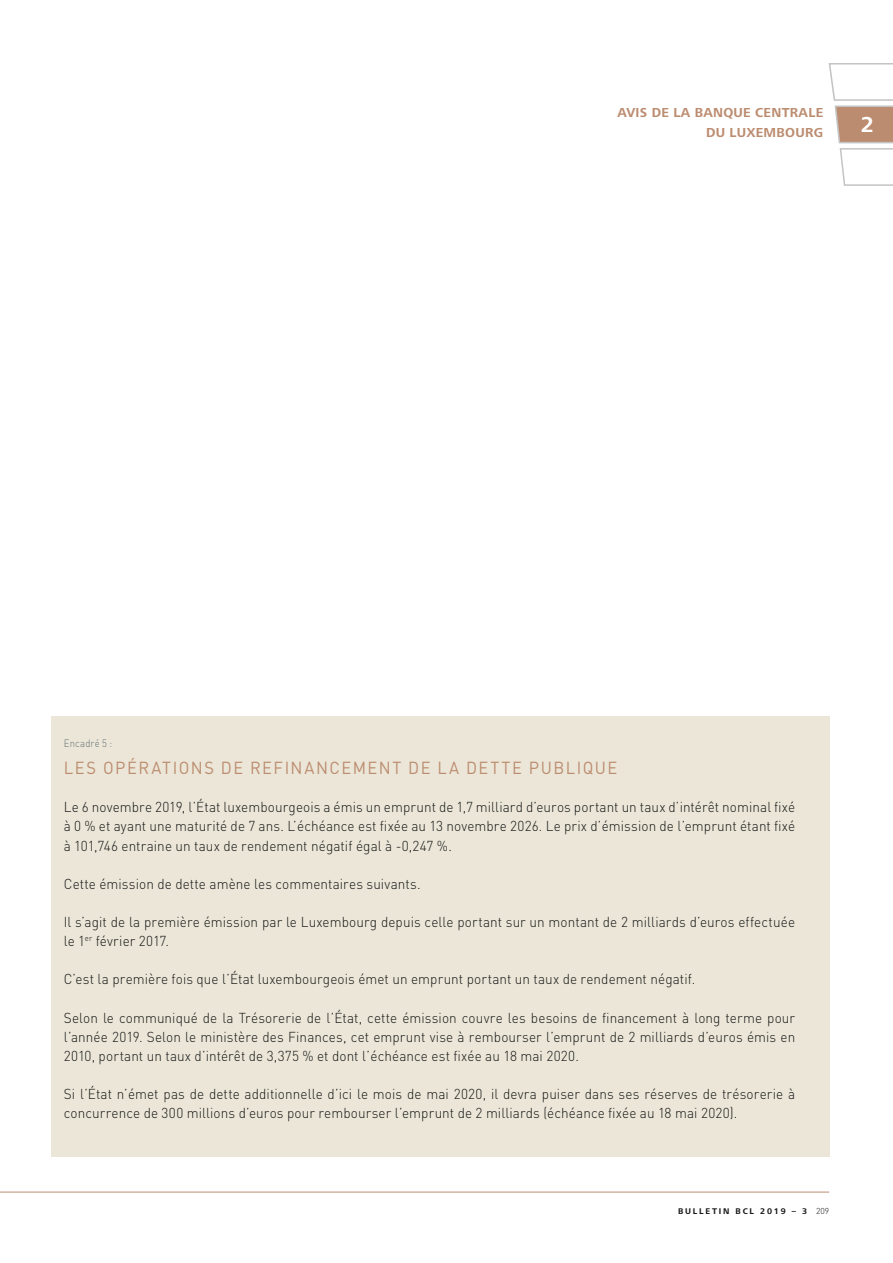
<style>
.page{position:relative;width:893px;height:1263px;background:#fff}
.page>*{position:absolute;margin:0;border:0;box-sizing:border-box;transform-origin:0 0}
.t1{font:700 22.5px "Frutiger Next LTW1 G";color:#fff}
.t2{font:17.25px "DIN Pro";letter-spacing:.09em;color:#bc8c70;scale:.95 1}
.t3{font:300 14.25px/19.2px "DIN Pro";letter-spacing:.005em;color:#151616;text-align:justify;scale:.95 1}
.t4{font:700 13.5px/19.5px "Frutiger Next LTW1 G";letter-spacing:.02em;color:#bc8c70;text-align:right}
.t5{font:300 10.5px "DIN Pro";letter-spacing:.025em;color:#637077;scale:.9 1}
.t6{font:700 8.55px "Frutiger Next LTW1 G";letter-spacing:.21em;color:#151616}
.s1{font-family:"DIN Pro";font-weight:300}
</style>
<div class="page">
<hr style="left:0;top:1192px;width:829px;height:1px;background:#bc8c70">
<svg style="left:828px;top:63px;width:65px;height:123px"></svg>
<div style="left:51px;top:716px;width:778px;height:441px;background:#ebe6d7"></div>
<p class="t4" style="left:617px;top:104px;width:207px">AVIS DE LA BANQUE CENTRALE<br>DU LUXEMBOURG</p>
<h1 class="t1" style="left:861px;top:111px;width:15px">2</h1>
<p class="t5" style="left:64px;top:736px;width:55px">Encadré 5 :</p>
<p class="t2" style="left:64px;top:756px;width:584px">LES OPÉRATIONS DE REFINANCEMENT DE LA DETTE PUBLIQUE</p>
<p class="t3" style="left:64px;top:797px;width:771px">Le 6 novembre 2019, l’État luxembourgeois a émis un emprunt de 1,7 milliard d’euros portant un taux d’intérêt nominal fixé à 0 % et ayant une maturité de 7 ans. L’échéance est fixée au 13 novembre 2026. Le prix d’émission de l’emprunt étant fixé à 101,746 entraine un taux de rendement négatif égal à -0,247 %.</p>
<p class="t3" style="left:64px;top:873px;width:377px">Cette émission de dette amène les commentaires suivants.</p>
<p class="t3" style="left:64px;top:912px;width:771px">Il s’agit de la première émission par le Luxembourg depuis celle portant sur un montant de 2 milliards d’euros effectuée le 1<sup>er</sup> février 2017.</p>
<p class="t3" style="left:64px;top:969px;width:666px">C’est la première fois que l’État luxembourgeois émet un emprunt portant un taux de rendement négatif.</p>
<p class="t3" style="left:64px;top:1007px;width:771px">Selon le communiqué de la Trésorerie de l’État, cette émission couvre les besoins de financement à long terme pour l’année 2019. Selon le ministère des Finances, cet emprunt vise à rembourser l’emprunt de 2 milliards d’euros émis en 2010, portant un taux d’intérêt de 3,375 % et dont l’échéance est fixée au 18 mai 2020.</p>
<p class="t3" style="left:64px;top:1084px;width:771px">Si l’État n’émet pas de dette additionnelle d’ici le mois de mai 2020, il devra puiser dans ses réserves de trésorerie à concurrence de 300 millions d’euros pour rembourser l’emprunt de 2 milliards (échéance fixée au 18 mai 2020).</p>
<p class="t6" style="left:678px;top:1206px;width:153px">BULLETIN BCL 2019 – 3 <span class="s1">209</span></p>
</div>
